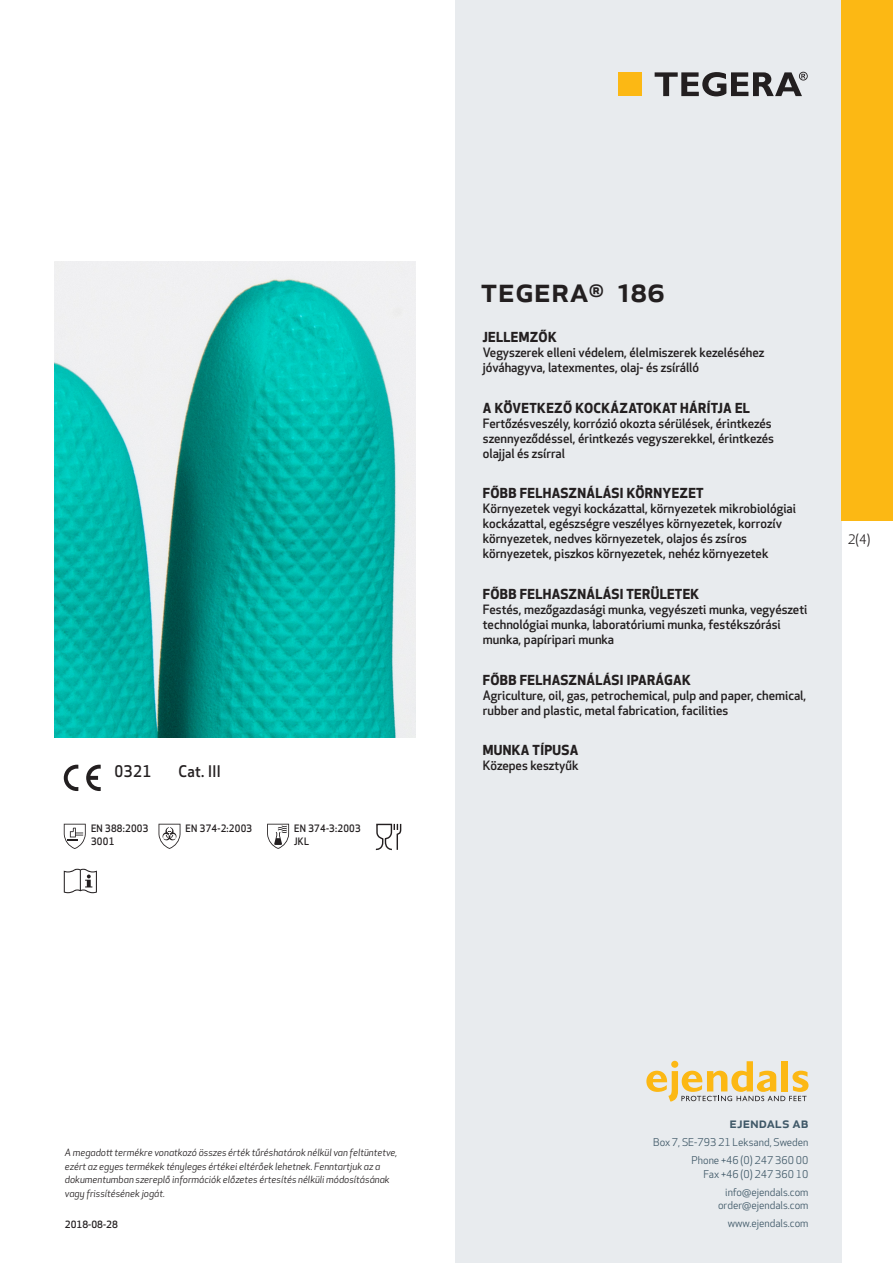
<style>
.page{position:relative;width:893px;height:1263px;background:#fff}
.page>*{position:absolute;margin:0;border:0;box-sizing:border-box;transform-origin:0 0}
.prodname{font:500 34.5px "Apex New";color:#231f20}
.Artikel{font:500 15.6px "Apex New";letter-spacing:.025em;color:#231f20;scale:.95 1}
.t1{font:500 15px "Apex New";color:#405968}
.Funktion_body{font:700 13.5px "Apex New";letter-spacing:.025em;color:#231f20}
.t2{font:12.75px "Apex New";color:#231f20}
.Funktion_body-2{font:500 12.6px/15px "Apex New";color:#231f20}
.t3{font:10.5px/18px "Apex New";color:#405968;text-align:right}
.Artikel-2{font:500 10.05px/13.2px "Apex New";letter-spacing:.025em;color:#231f20;scale:.95 1}
.t4{font:italic 9.75px/13.5px "Apex New";color:#231f20}
.Sidfot_datum{font:500 9.75px "Apex New";color:#231f20}
</style>
<div class="page">
<div style="left:455px;top:0;width:387px;height:1263px;background:#e8ebee"></div>
<svg style="left:646px;top:1061px;width:162px;height:40px"></svg>
<div style="left:842px;top:0;width:51px;height:520px;background:#fcb814"></div>
<div style="left:618px;top:72px;width:24px;height:24px;background:#fcb814"></div>
<svg style="left:655px;top:72px;width:153px;height:24px"></svg>
<svg style="left:86px;top:765px;width:15px;height:26px"></svg>
<svg style="left:64px;top:765px;width:14px;height:26px"></svg>
<svg style="left:64px;top:824px;width:22px;height:25px"></svg>
<svg style="left:159px;top:824px;width:21px;height:25px"></svg>
<svg style="left:267px;top:824px;width:22px;height:25px"></svg>
<svg style="left:376px;top:824px;width:25px;height:26px"></svg>
<svg style="left:64px;top:869px;width:33px;height:24px"></svg>
<img style="left:54px;top:261px;width:361px;height:477px">
<p class="Artikel" style="left:115px;top:761px;width:40px">0321</p>
<p class="Artikel" style="left:178px;top:761px;width:46px">Cat. III</p>
<p class="Artikel-2" style="left:91px;top:821px;width:62px">EN 388:2003<br>3001</p>
<p class="Artikel-2" style="left:186px;top:821px;width:72px">EN 374-2:2003</p>
<p class="Artikel-2" style="left:294px;top:821px;width:72px">EN 374-3:2003<br>JKL</p>
<p class="prodname" style="left:480px;top:266px;width:186px">TEGERA<sup>®</sup> 186</p>
<p class="Funktion_body" style="left:483px;top:327px;width:75px">JELLEMZŐK</p>
<p class="Funktion_body-2" style="left:483px;top:345px;width:283px">Vegyszerek elleni védelem, élelmiszerek kezeléséhez jóváhagyva, latexmentes, olaj- és zsírálló</p>
<p class="Funktion_body" style="left:483px;top:398px;width:269px">A KÖVETKEZŐ KOCKÁZATOKAT HÁRÍTJA EL</p>
<p class="Funktion_body-2" style="left:483px;top:415px;width:293px">Fertőzésveszély, korrózió okozta sérülések, érintkezés szennyeződéssel, érintkezés vegyszerekkel, érintkezés olajjal és zsírral</p>
<p class="Funktion_body" style="left:483px;top:483px;width:222px">FŐBB FELHASZNÁLÁSI KÖRNYEZET</p>
<p class="Funktion_body-2" style="left:483px;top:501px;width:315px">Környezetek vegyi kockázattal, környezetek mikrobiológiai kockázattal, egészségre veszélyes környezetek, korrozív környezetek, nedves környezetek, olajos és zsíros környezetek, piszkos környezetek, nehéz környezetek</p>
<p class="Funktion_body" style="left:483px;top:584px;width:218px">FŐBB FELHASZNÁLÁSI TERÜLETEK</p>
<p class="Funktion_body-2" style="left:483px;top:601px;width:326px">Festés, mezőgazdasági munka, vegyészeti munka, vegyészeti technológiai munka, laboratóriumi munka, festékszórási munka, papíripari munka</p>
<p class="Funktion_body" style="left:483px;top:670px;width:209px">FŐBB FELHASZNÁLÁSI IPARÁGAK</p>
<p class="Funktion_body-2" style="left:483px;top:687px;width:325px">Agriculture, oil, gas, petrochemical, pulp and paper, chemical, rubber and plastic, metal fabrication, facilities</p>
<p class="Funktion_body" style="left:483px;top:740px;width:97px">MUNKA TÍPUSA</p>
<p class="Funktion_body-2" style="left:483px;top:758px;width:97px">Közepes kesztyűk</p>
<p class="t2" style="left:848px;top:531px;width:24px">2(4)</p>
<p class="t4" style="left:65px;top:1146px;width:334px">A megadott termékre vonatkozó összes érték tűréshatárok nélkül van feltüntetve, ezért az egyes termékek tényleges értékei eltérőek lehetnek. Fenntartjuk az a dokumentumban szereplő információk előzetes értesítés nélküli módosításának vagy frissítésének jogát.</p>
<p class="Sidfot_datum" style="left:65px;top:1218px;width:54px">2018-08-28</p>
<p class="t1" style="left:729px;top:1113px;width:80px">ejendals ab</p>
<p class="t3" style="left:653px;top:1133px;width:157px">Box 7, SE-793 21 Leksand, Sweden<br>Phone +46 (0) 247 360 00</p>
<p class="t3" style="left:703px;top:1165px;width:107px">Fax +46 (0) 247 360 10 info@ejendals.com</p>
<p class="t3" style="left:718px;top:1196px;width:92px">order@ejendals.com</p>
<p class="t3" style="left:728px;top:1215px;width:82px">www.ejendals.com</p>
</div>
